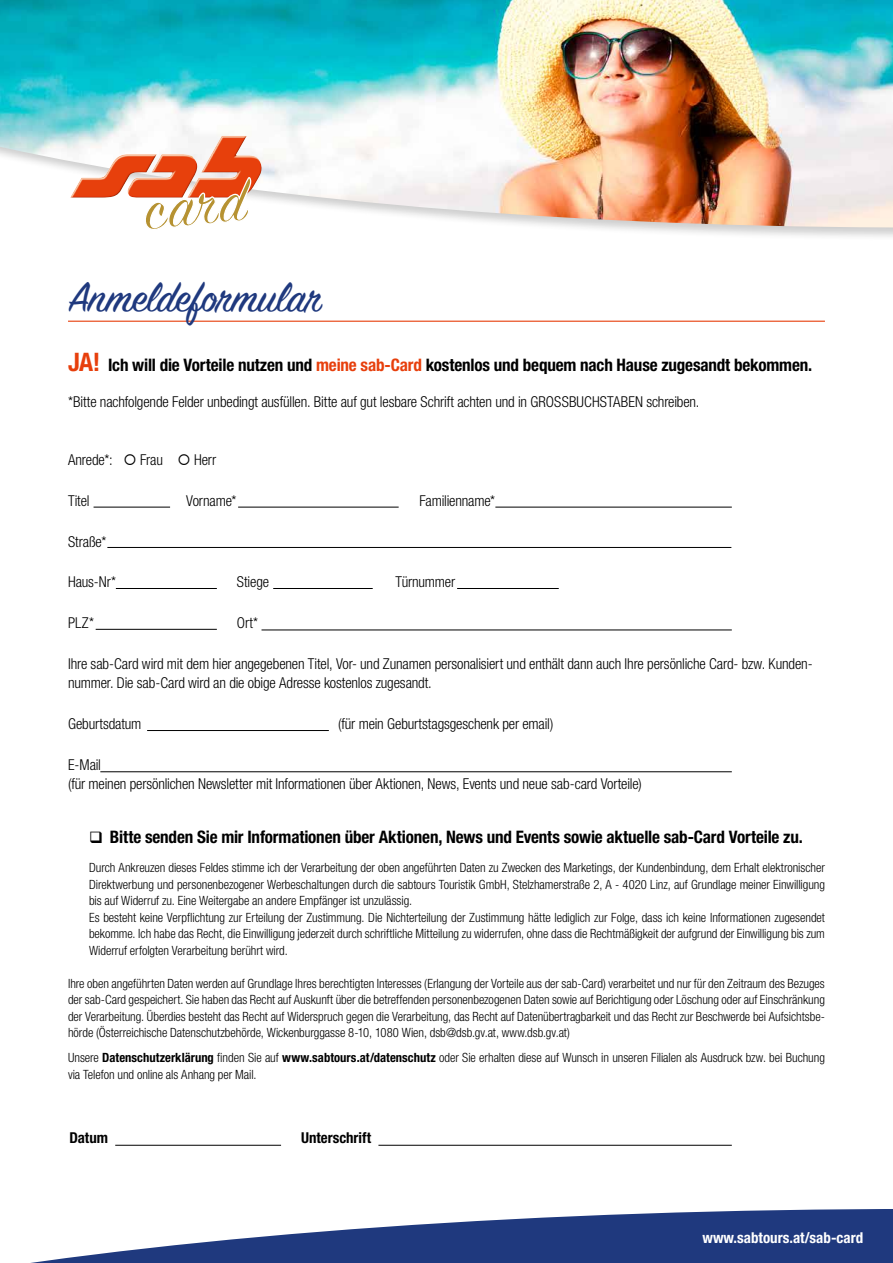
<style>
.page{position:relative;width:893px;height:1263px;background:#fff}
.page>*{position:absolute;margin:0;border:0;box-sizing:border-box;transform-origin:0 0}
.t1{font:46.5px "Sign Painter House Script";letter-spacing:-.005em;color:#1f397e}
.t2{font:700 condensed 17.25px "Helvetica Neue LT Std";letter-spacing:-.01em;color:#000}
.t3{font:300 condensed 15px/19.5px "Helvetica Neue LT Std";letter-spacing:-.01em;color:#000}
.t4{font:700 condensed 15px "Helvetica Neue LT Std";color:#fff}
.t5{font:700 condensed 15px "Helvetica Neue LT Std";color:#000}
.t6{font:300 condensed 12.75px/16.5px "Helvetica Neue LT Std";letter-spacing:-.005em;color:#000}
.s1{font-size:25.5px;color:#e73f0c}
.s2{color:#e73f0c}
.s3{font-weight:700}
</style>
<div class="page">
<div style="left:0;top:0;width:893px;height:242px;background:#000;opacity:.2"></div>
<img style="left:0;top:0;width:893px;height:227px">
<svg style="left:30px;top:1209px;width:863px;height:54px;fill:#1f397e"></svg>
<img style="left:70px;top:136px;width:192px;height:62px">
<svg style="left:143px;top:176px;width:108px;height:56px"></svg>
<hr style="left:94px;top:507px;width:76px;height:1px;background:#000">
<hr style="left:238px;top:507px;width:161px;height:1px;background:#000">
<hr style="left:495px;top:507px;width:237px;height:1px;background:#000">
<hr style="left:107px;top:547px;width:624px;height:1px;background:#000">
<hr style="left:116px;top:588px;width:101px;height:1px;background:#000">
<hr style="left:273px;top:588px;width:100px;height:1px;background:#000">
<hr style="left:457px;top:588px;width:102px;height:1px;background:#000">
<hr style="left:96px;top:629px;width:121px;height:1px;background:#000">
<hr style="left:261px;top:630px;width:471px;height:1px;background:#000">
<hr style="left:147px;top:730px;width:182px;height:1px;background:#000">
<hr style="left:100px;top:771px;width:632px;height:1px;background:#000">
<hr style="left:115px;top:1145px;width:166px;height:1px;background:#000">
<hr style="left:378px;top:1145px;width:354px;height:1px;background:#000">
<hr style="left:68px;top:321px;width:757px;height:1px;background:#e73f0c">
<h1 class="t1" style="left:68px;top:275px;width:254px">Anmeldeformular</h1>
<h2 class="t2" style="left:68px;top:354px;width:746px"><span class="s1">JA!</span> Ich will die Vorteile nutzen und <span class="s2">meine sab-Card</span> kostenlos und bequem nach Hause zugesandt bekommen.</h2>
<p class="t3" style="left:68px;top:392px;width:633px">*Bitte nachfolgende Felder unbedingt ausfüllen. Bitte auf gut lesbare Schrift achten und in GROSSBUCHSTABEN schreiben.</p>
<p class="t3" style="left:68px;top:450px;width:150px">Anrede*: ○ Frau ○ Herr</p>
<p class="t3" style="left:68px;top:491px;width:23px">Titel</p>
<p class="t3" style="left:186px;top:491px;width:52px">Vorname*</p>
<p class="t3" style="left:419px;top:491px;width:77px">Familienname*</p>
<p class="t3" style="left:68px;top:531px;width:40px">Straße*</p>
<p class="t3" style="left:68px;top:572px;width:50px">Haus-Nr*</p>
<p class="t3" style="left:237px;top:572px;width:34px">Stiege</p>
<p class="t3" style="left:395px;top:572px;width:61px">Türnummer</p>
<p class="t3" style="left:68px;top:613px;width:28px">PLZ*</p>
<p class="t3" style="left:237px;top:613px;width:23px">Ort*</p>
<p class="t3" style="left:68px;top:654px;width:746px">Ihre sab-Card wird mit dem hier angegebenen Titel, Vor- und Zunamen personalisiert und enthält dann auch Ihre persönliche Card- bzw. Kunden&shy;nummer. Die sab-Card wird an die obige Adresse kostenlos zugesandt.</p>
<p class="t3" style="left:68px;top:714px;width:75px">Geburtsdatum</p>
<p class="t3" style="left:338px;top:714px;width:217px">(für mein Geburtstagsgeschenk per email)</p>
<p class="t3" style="left:68px;top:755px;width:575px">E-Mail<br>(für meinen persönlichen Newsletter mit Informationen über Aktionen, News, Events und neue sab-card Vorteile)</p>
<h2 class="t2" style="left:89px;top:826px;width:715px">❑ Bitte senden Sie mir Informationen über Aktionen, News und Events sowie aktuelle sab-Card Vorteile zu.</h2>
<p class="t6" style="left:89px;top:859px;width:737px">Durch Ankreuzen dieses Feldes stimme ich der Verarbeitung der oben angeführten Daten zu Zwecken des Marketings, der Kundenbindung, dem Erhalt elektronischer Direktwerbung und personenbezogener Werbeschaltungen durch die sabtours Touristik GmbH, Stelzhamerstraße 2, A - 4020 Linz, auf Grundlage meiner Einwilligung bis auf Widerruf zu. Eine Weitergabe an andere Empfänger ist unzulässig.<br>Es besteht keine Verpflichtung zur Erteilung der Zustimmung. Die Nichterteilung der Zustimmung hätte lediglich zur Folge, dass ich keine Informationen zugesendet bekomme. Ich habe das Recht, die Einwilligung jederzeit durch schriftliche Mitteilung zu widerrufen, ohne dass die Rechtmäßigkeit der aufgrund der Einwilligung bis zum Widerruf erfolgten Verarbeitung berührt wird.</p>
<p class="t6" style="left:68px;top:975px;width:758px;text-align:justify">Ihre oben angeführten Daten werden auf Grundlage Ihres berechtigten Interesses (Erlangung der Vorteile aus der sab-Card) verarbeitet und nur für den Zeitraum des Bezuges der sab-Card gespeichert. Sie haben das Recht auf Auskunft über die betreffenden personenbezogenen Daten sowie auf Berichtigung oder Löschung oder auf Einschränkung der Verarbeitung. Überdies besteht das Recht auf Widerspruch gegen die Verarbeitung, das Recht auf Datenübertragbarkeit und das Recht zur Beschwerde bei Aufsichtsbe&shy;hörde (Österreichische Datenschutzbehörde, Wickenburggasse 8-10, 1080 Wien, dsb@dsb.gv.at, www.dsb.gv.at)</p>
<p class="t6" style="left:68px;top:1049px;width:758px">Unsere <span class="s3">Datenschutzerklärung</span> finden Sie auf <span class="s3">www.sabtours.at/datenschutz</span> oder Sie erhalten diese auf Wunsch in unseren Filialen als Ausdruck bzw. bei Buchung via Telefon und online als Anhang per Mail.</p>
<p class="t5" style="left:70px;top:1128px;width:40px">Datum</p>
<p class="t5" style="left:301px;top:1128px;width:71px">Unterschrift</p>
<p class="t4" style="left:702px;top:1228px;width:162px">www.sabtours.at/sab-card</p>
</div>
